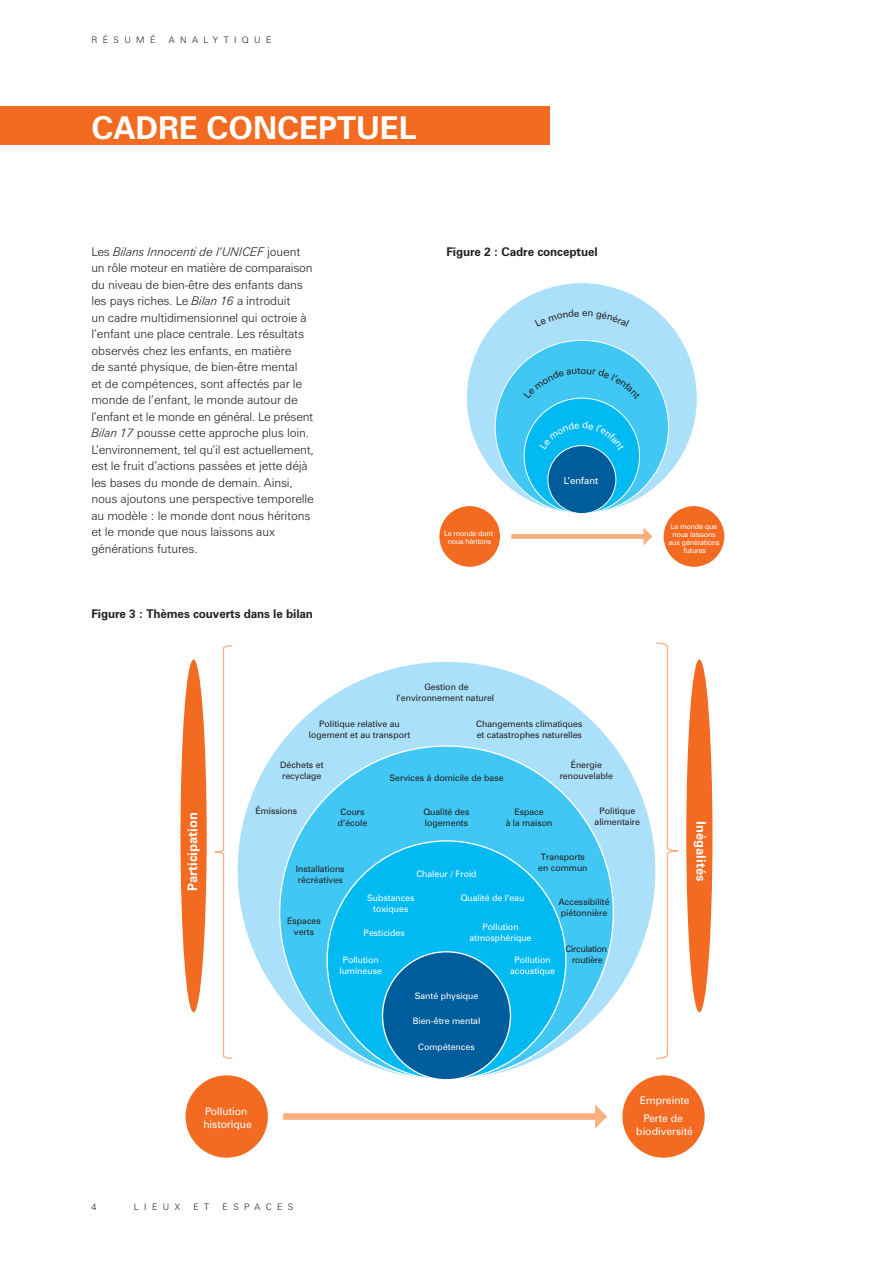
<style>
.page{position:relative;width:893px;height:1263px;background:#fff}
.page>*{position:absolute;margin:0;border:0;box-sizing:border-box;transform-origin:0 0}
.Section_title__numbe{font:700 31.5px "Zurich BT";color:#fff}
.t1{font:700 13.2px "Zurich BT";color:#fff}
.t2{font:300 12px/16.5px "Zurich BT";letter-spacing:-.01em;color:#231f20}
.Tables_figures_title{font:700 12px "Zurich BT";letter-spacing:-.01em;color:#231f20}
.t3{font:italic 300 12px "Zurich BT";letter-spacing:-.01em;color:#231f20}
.t4{font:10.5px/12.6px "Zurich BT";color:#fff}
.t5{font:9.75px "Zurich BT";color:#fff}
.t6{font:300 9px "Zurich BT";letter-spacing:.6em;color:#231f20}
.t7{font:8.85px/10.6px "Zurich BT";color:#231f20;text-align:center}
.t8{font:8.85px/10.6px "Zurich BT";color:#fff;text-align:center}
.t9{font:8.85px/10.6px "Zurich BT";letter-spacing:-.025em;color:#231f20;text-align:center}
.t10{font:7.35px/8.2px "Zurich BT";letter-spacing:-.025em;color:#fff;text-align:center}
.s1{font-style:normal}
.s2{font-style:italic}
</style>
<div class="page">
<div style="left:0;top:106px;width:550px;height:39px;background:#f36a21"></div>
<div style="left:439px;top:506px;width:61px;height:61px;background:#f36a21;border-radius:50%"></div>
<div style="left:664px;top:506px;width:60px;height:61px;background:#f36a21;border-radius:50%"></div>
<div style="left:466px;top:283px;width:231px;height:231px;background:#aae0f9;border-radius:50%"></div>
<div style="left:495px;top:340px;width:173px;height:174px;background:#40c7f4;border-radius:50%"></div>
<div style="left:524px;top:398px;width:116px;height:116px;background:#00baf1;border-radius:50%"></div>
<div style="left:548px;top:446px;width:68px;height:68px;background:#005d9c;border-radius:50%"></div>
<div style="left:547px;top:445px;width:69px;height:69px;border:1px solid #fff;border-radius:50%"></div>
<div style="left:511px;top:534px;width:134px;height:5px;background:#f9b081"></div>
<svg style="left:643px;top:528px;width:9px;height:17px"></svg>
<div style="left:237px;top:661px;width:419px;height:419px;background:#aae0f9;border-radius:50%"></div>
<div style="left:280px;top:746px;width:333px;height:334px;background:#40c7f4;border-radius:50%"></div>
<div style="left:327px;top:841px;width:239px;height:239px;background:#00baf1;border-radius:50%"></div>
<div style="left:382px;top:952px;width:128px;height:128px;background:#005d9c;border-radius:50%"></div>
<svg style="left:214px;top:645px;width:19px;height:414px"></svg>
<svg style="left:655px;top:643px;width:24px;height:416px"></svg>
<div style="left:180px;top:659px;width:27px;height:353px;background:#f36a21;border-radius:50%"></div>
<div style="left:686px;top:659px;width:26px;height:353px;background:#f36a21;border-radius:50%"></div>
<div style="left:186px;top:1075px;width:82px;height:83px;background:#f36a21;border-radius:50%"></div>
<div style="left:622px;top:1075px;width:83px;height:83px;background:#f36a21;border-radius:50%"></div>
<div style="left:283px;top:1113px;width:314px;height:7px;background:#f9b081"></div>
<svg style="left:595px;top:1104px;width:12px;height:24px"></svg>
<svg style="left:570px;top:397px;width:24px;height:2px"></svg>
<svg style="left:564px;top:445px;width:36px;height:5px"></svg>
<p class="t6" style="left:91px;top:34px;width:66px">RÉSUMÉ</p>
<p class="t6" style="left:169px;top:34px;width:104px">ANALYTIQUE</p>
<p class="Section_title__numbe" style="left:91px;top:108px;width:327px">CADRE CONCEPTUEL</p>
<p class="t3" style="left:91px;top:244px;width:210px"><span class="s1">Les</span> Bilans Innocenti de l’UNICEF <span class="s1">jouent</span></p>
<p class="Tables_figures_title" style="left:446px;top:245px;width:153px">Figure 2 : Cadre conceptuel</p>
<p class="t2" style="left:91px;top:260px;width:224px">un rôle moteur en matière de comparaison du niveau de bien-être des enfants dans les pays riches. Le <span class="s2">Bilan 16</span> a introduit<br>un cadre multidimensionnel qui octroie à l’enfant une place centrale. Les résultats observés chez les enfants, en matière<br>de santé physique, de bien‑être mental<br>et de compétences, sont affectés par le monde de l’enfant, le monde autour de l’enfant et le monde en général. Le présent <span class="s2">Bilan 17</span> pousse cette approche plus loin.<br>L’environnement, tel qu’il est actuellement, est le fruit d’actions passées et jette déjà les bases du monde de demain. Ainsi, nous ajoutons une perspective temporelle au modèle : le monde dont nous héritons et le monde que nous laissons aux générations futures.</p>
<p class="t5" style="left:564px;top:475px;width:36px">L’enfant</p>
<p class="t10" style="left:444px;top:529px;width:50px">Le monde dont nous héritons</p>
<p class="t10" style="left:668px;top:522px;width:53px">Le monde que nous laissons aux générations futures</p>
<p class="Tables_figures_title" style="left:91px;top:606px;width:223px">Figure 3 : Thèmes couverts dans le bilan</p>
<p class="t7" style="left:396px;top:682px;width:99px">Gestion de l’environnement naturel</p>
<p class="t7" style="left:476px;top:719px;width:108px;text-align:left">Changements climatiques et catastrophes naturelles</p>
<p class="t7" style="left:560px;top:759px;width:55px">Énergie renouvelable</p>
<p class="t7" style="left:309px;top:719px;width:103px">Politique relative au logement et au transport</p>
<p class="t7" style="left:280px;top:759px;width:45px;text-align:left">Déchets et recyclage</p>
<p class="t7" style="left:389px;top:772px;width:116px">Services à domicile de base</p>
<p class="t7" style="left:255px;top:806px;width:43px">Émissions</p>
<p class="t7" style="left:595px;top:806px;width:47px">Politique alimentaire</p>
<p class="t7" style="left:423px;top:806px;width:48px;text-align:left">Qualité des logements</p>
<p class="t7" style="left:338px;top:806px;width:31px">Cours d’école</p>
<p class="t7" style="left:506px;top:806px;width:48px">Espace<br>à la maison</p>
<p class="t7" style="left:538px;top:851px;width:51px;text-align:left">Transports en commun</p>
<p class="t7" style="left:558px;top:896px;width:53px;text-align:left">Accessibilité piétonnière</p>
<p class="t9" style="left:565px;top:944px;width:43px">Circulation routière</p>
<p class="t1" style="left:184px;top:891px;width:80px;rotate:-90deg">Participation</p>
<p class="t1" style="left:709px;top:821px;width:62px;rotate:90deg">Inégalités</p>
<p class="t7" style="left:296px;top:864px;width:50px;text-align:left">Installations récréatives</p>
<p class="t8" style="left:416px;top:868px;width:62px">Chaleur / Froid</p>
<p class="t8" style="left:461px;top:892px;width:65px">Qualité de l’eau</p>
<p class="t8" style="left:367px;top:892px;width:49px">Substances toxiques</p>
<p class="t7" style="left:287px;top:915px;width:35px">Espaces verts</p>
<p class="t8" style="left:470px;top:922px;width:63px">Pollution atmosphérique</p>
<p class="t8" style="left:364px;top:927px;width:43px">Pesticides</p>
<p class="t8" style="left:339px;top:954px;width:44px">Pollution lumineuse</p>
<p class="t8" style="left:510px;top:954px;width:46px">Pollution acoustique</p>
<p class="t8" style="left:415px;top:990px;width:65px">Santé physique</p>
<p class="t8" style="left:413px;top:1016px;width:69px">Bien-être mental</p>
<p class="t8" style="left:418px;top:1041px;width:58px">Compétences</p>
<p class="t4" style="left:203px;top:1105px;width:50px">Pollution historique</p>
<p class="t4" style="left:640px;top:1091px;width:52px;line-height:18px;text-align:center">Empreinte<br>Perte de</p>
<p class="t4" style="left:636px;top:1124px;width:58px">biodiversité</p>
<p class="t6" style="left:91px;top:1202px;width:6px">4</p>
<p class="t6" style="left:134px;top:1202px;width:48px">LIEUX</p>
<p class="t6" style="left:193px;top:1202px;width:17px">E T</p>
<p class="t6" style="left:222px;top:1202px;width:72px">ESPACES</p>
</div>
